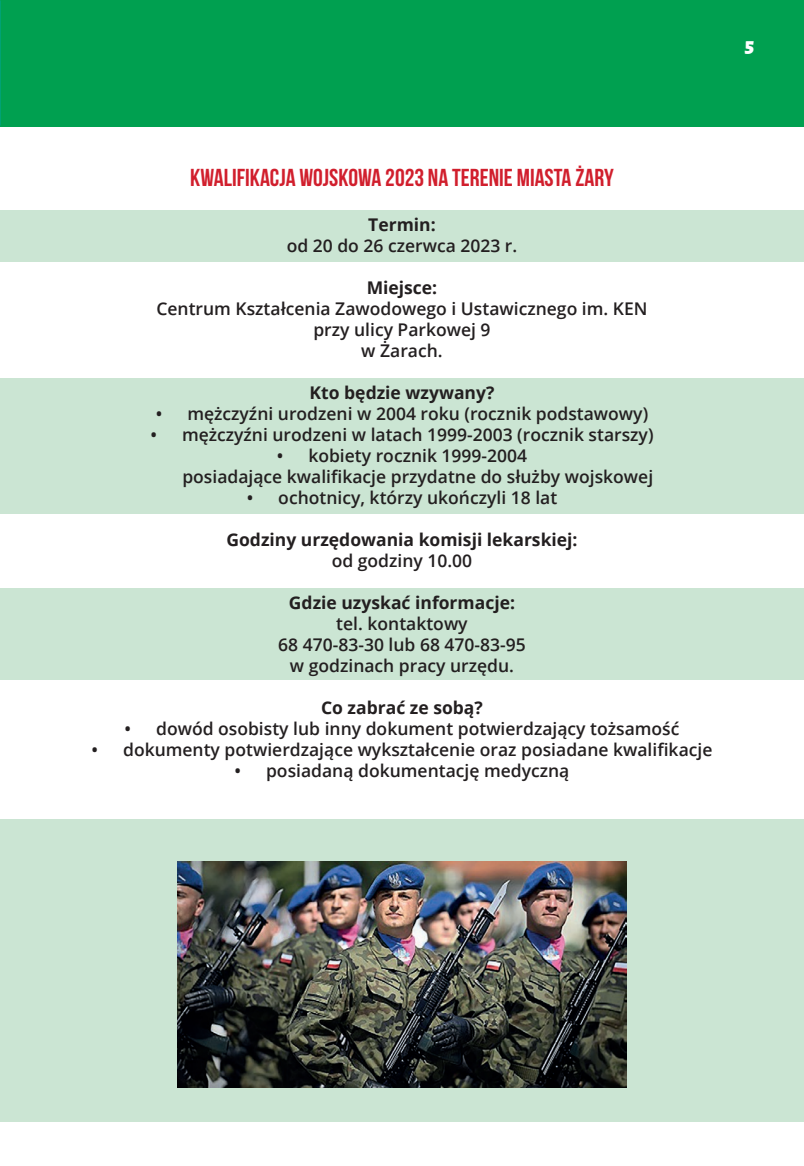
<style>
.page{position:relative;width:804px;height:1166px;background:#fff}
.page>*{position:absolute;margin:0;border:0;box-sizing:border-box;transform-origin:0 0}
.t1{font:24.5px "Bebas Neue";color:#d11f2d}
.t2{font:900 21px "Alegreya Sans";color:#fff}
.t3{font:600 17.5px/21px "Open Sans";color:#231f20;text-align:center}
.t4{font:700 17.5px "Open Sans";color:#231f20}
</style>
<div class="page">
<div style="left:0;top:0;width:804px;height:126px;background:#00a050"></div>
<div style="left:0;top:819px;width:804px;height:302px;background:#cbe5d3"></div>
<div style="left:0;top:588px;width:804px;height:92px;background:#cbe5d3"></div>
<div style="left:0;top:378px;width:804px;height:135px;background:#cbe5d3"></div>
<div style="left:0;top:210px;width:804px;height:52px;background:#cbe5d3"></div>
<img style="left:177px;top:861px;width:449px;height:226px">
<p class="t2" style="left:745px;top:28px;width:11px">5</p>
<h1 class="t1" style="left:190px;top:164px;width:425px">KWALIFIKACJA WOJSKOWA 2023 NA TERENIE MIASTA ŻARY</h1>
<p class="t4" style="left:368px;top:212px;width:69px">Termin:</p>
<p class="t3" style="left:287px;top:235px;width:232px">od 20 do 26 czerwca 2023 r.</p>
<p class="t4" style="left:367px;top:275px;width:72px">Miejsce:</p>
<p class="t3" style="left:156px;top:298px;width:492px">Centrum Kształcenia Zawodowego i Ustawicznego im. KEN przy ulicy Parkowej 9<br>w Żarach.</p>
<p class="t4" style="left:309px;top:380px;width:186px">Kto będzie wzywany?</p>
<p class="t3" style="left:156px;top:403px;width:494px">• mężczyźni urodzeni w 2004 roku (rocznik podstawowy)</p>
<p class="t3" style="left:150px;top:424px;width:504px">• mężczyźni urodzeni w latach 1999-2003 (rocznik starszy)</p>
<p class="t3" style="left:182px;top:445px;width:472px;text-align:left;text-indent:94px">• kobiety rocznik 1999-2004<br>posiadające kwalifikacje przydatne do służby wojskowej</p>
<p class="t3" style="left:247px;top:487px;width:312px">• ochotnicy, którzy ukończyli 18 lat</p>
<p class="t4" style="left:226px;top:527px;width:352px">Godziny urzędowania komisji lekarskiej:</p>
<p class="t3" style="left:332px;top:550px;width:142px">od godziny 10.00</p>
<p class="t4" style="left:289px;top:590px;width:227px">Gdzie uzyskać informacje:</p>
<p class="t3" style="left:278px;top:613px;width:249px">tel. kontaktowy<br>68 470-83-30 lub 68 470-83-95 w godzinach pracy urzędu.</p>
<p class="t4" style="left:321px;top:695px;width:163px">Co zabrać ze sobą?</p>
<p class="t3" style="left:125px;top:718px;width:556px">• dowód osobisty lub inny dokument potwierdzający tożsamość</p>
<p class="t3" style="left:92px;top:739px;width:622px">• dokumenty potwierdzające wykształcenie oraz posiadane kwalifikacje</p>
<p class="t3" style="left:234px;top:760px;width:336px">• posiadaną dokumentację medyczną</p>
</div>
